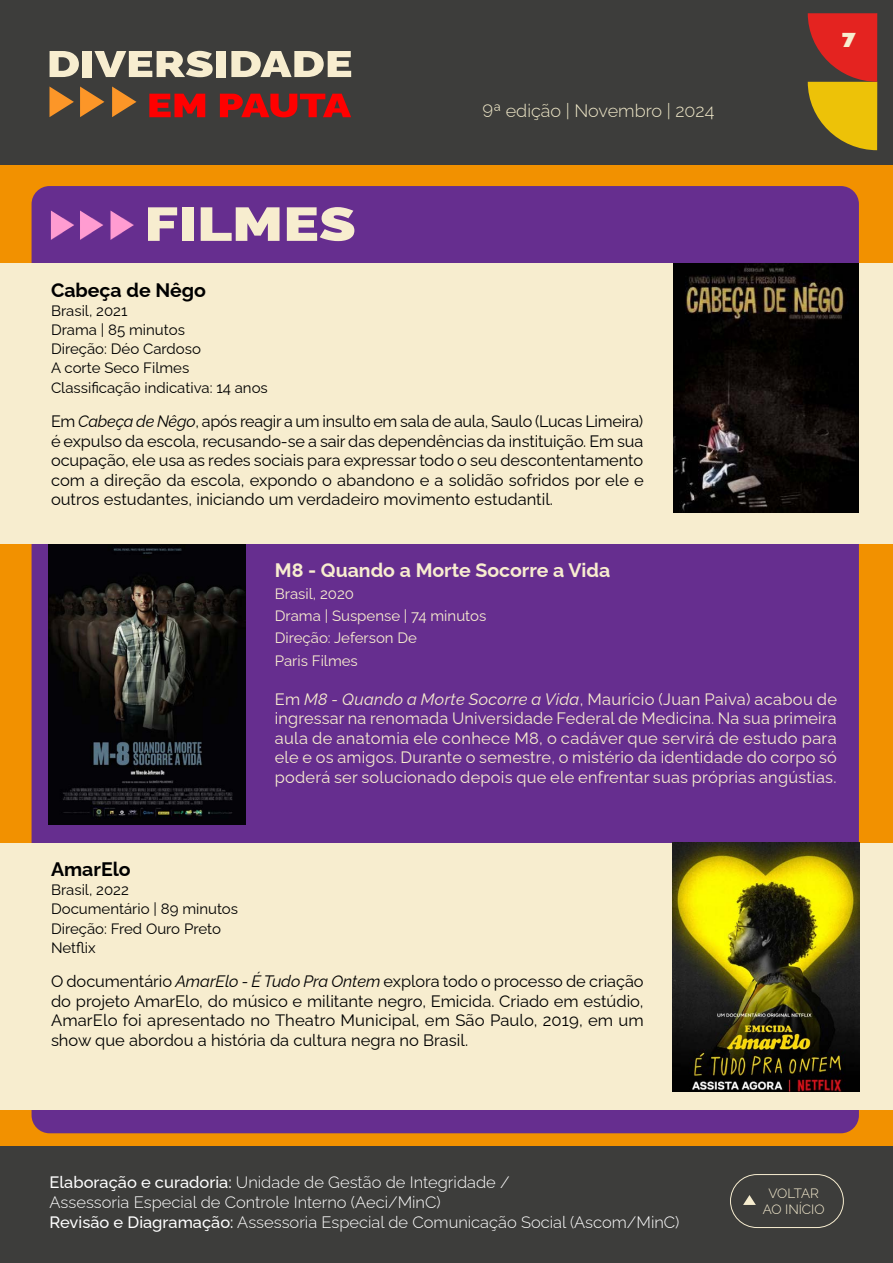
<style>
.page{position:relative;width:893px;height:1263px;background:#fff}
.page>*{position:absolute;margin:0;border:0;box-sizing:border-box;transform-origin:0 0}
.t1{font:800 21px "Noir Pro";color:#f7edcf}
.t2{font:700 19.5px "Raleway";color:#f8edcf}
.t3{font:700 19.5px "Raleway";color:#000}
.t4{font:300 18px "Raleway";color:#efe7c8}
.t5{font:16.5px/19.5px "Raleway";color:#000;text-align:justify}
.t6{font:16.5px/19.5px "Raleway";letter-spacing:.015em;color:#f8edcf;text-align:justify}
.t7{font:300 16.5px/19.8px "Raleway";color:#fff}
.t8{font:15px/19.2px "Raleway";color:#000}
.t9{font:15px/22.2px "Raleway";color:#f8edcf}
.t10{font:300 13.5px/16.2px "Raleway";color:#f7edd0;text-align:center}
.s1{font-style:italic}
.s2{font-weight:500}
</style>
<div class="page">
<div style="left:0;top:0;width:893px;height:168px;background:#3d3d3b"></div>
<svg style="left:808px;top:13px;width:69px;height:137px"></svg>
<svg style="left:50px;top:51px;width:29px;height:26px"></svg>
<div style="left:83px;top:51px;width:9px;height:26px;background:#f7edcf"></div>
<svg style="left:94px;top:51px;width:119px;height:26px"></svg>
<div style="left:217px;top:51px;width:9px;height:26px;background:#f7edcf"></div>
<svg style="left:231px;top:51px;width:120px;height:26px"></svg>
<svg style="left:112px;top:87px;width:24px;height:30px"></svg>
<svg style="left:80px;top:87px;width:24px;height:30px"></svg>
<svg style="left:50px;top:87px;width:24px;height:30px"></svg>
<svg style="left:149px;top:94px;width:56px;height:23px"></svg>
<svg style="left:220px;top:94px;width:131px;height:23px"></svg>
<div style="left:0;top:166px;width:893px;height:1097px;background:#f29100"></div>
<div style="left:32px;top:186px;width:827px;height:947px;background:#662e8f;border-radius:18px"></div>
<svg style="left:111px;top:211px;width:23px;height:29px"></svg>
<svg style="left:80px;top:211px;width:23px;height:29px"></svg>
<svg style="left:51px;top:211px;width:23px;height:29px"></svg>
<svg style="left:148px;top:207px;width:29px;height:34px"></svg>
<div style="left:182px;top:207px;width:11px;height:34px;background:#f7edcf"></div>
<svg style="left:201px;top:207px;width:79px;height:34px"></svg>
<svg style="left:287px;top:207px;width:67px;height:34px"></svg>
<div style="left:0;top:264px;width:893px;height:280px;background:#f7edcf"></div>
<div style="left:0;top:843px;width:893px;height:267px;background:#f7edcf"></div>
<img style="left:674px;top:264px;width:185px;height:249px">
<img style="left:673px;top:842px;width:187px;height:250px">
<img style="left:49px;top:544px;width:196px;height:280px">
<div style="left:0;top:1147px;width:893px;height:116px;background:#3d3d3b"></div>
<div style="left:730px;top:1174px;width:114px;height:54px;border:1px solid #f7edd0;border-radius:26px"></div>
<svg style="left:743px;top:1195px;width:13px;height:10px"></svg>
<p class="t4" style="left:483px;top:96px;width:233px">9ª edição | Novembro | 2024</p>
<p class="t3" style="left:51px;top:274px;width:156px">Cabeça de Nêgo</p>
<p class="t8" style="left:51px;top:299px;width:218px">Brasil, 2021<br>Drama | 85 minutos<br>Direção: Déo Cardoso<br>A corte Seco Filmes<br>Classificação indicativa: 14 anos</p>
<p class="t5" style="left:51px;top:410px;width:594px">Em <span class="s1">Cabeça de Nêgo</span>, após reagir a um insulto em sala de aula, Saulo (Lucas Limeira) é expulso da escola, recusando-se a sair das dependências da instituição. Em sua ocupação, ele usa as redes sociais para expressar todo o seu descontentamento com a direção da escola, expondo o abandono e a solidão sofridos por ele e outros estudantes, iniciando um verdadeiro movimento estudantil.</p>
<p class="t1" style="left:842px;top:22px;width:15px">7</p>
<p class="t2" style="left:275px;top:555px;width:337px">M8 - Quando a Morte Socorre a Vida</p>
<p class="t9" style="left:275px;top:581px;width:213px">Brasil, 2020<br>Drama | Suspense | 74 minutos<br>Direção: Jeferson De<br>Paris Filmes</p>
<p class="t6" style="left:275px;top:687px;width:564px">Em <span class="s1">M8 - Quando a Morte Socorre a Vida</span>, Maurício (Juan Paiva) acabou de ingressar na renomada Universidade Federal de Medicina. Na sua primeira aula de anatomia ele conhece M8, o cadáver que servirá de estudo para ele e os amigos. Durante o semestre, o mistério da identidade do corpo só poderá ser solucionado depois que ele enfrentar suas próprias angústias.</p>
<p class="t3" style="left:51px;top:854px;width:81px">AmarElo</p>
<p class="t8" style="left:51px;top:879px;width:189px">Brasil, 2022<br>Documentário | 89 minutos<br>Direção: Fred Ouro Preto<br>Netflix</p>
<p class="t5" style="left:51px;top:970px;width:594px">O documentário <span class="s1">AmarElo - É Tudo Pra Ontem</span> explora todo o processo de criação do projeto AmarElo, do músico e militante negro, Emicida. Criado em estúdio, AmarElo foi apresentado no Theatro Municipal, em São Paulo, 2019, em um show que abordou a história da cultura negra no Brasil.</p>
<p class="t7" style="left:50px;top:1171px;width:631px"><span class="s2">Elaboração e curadoria:</span> Unidade de Gestão de Integridade /<br>Assessoria Especial de Controle Interno (Aeci/MinC)<br><span class="s2">Revisão e Diagramação:</span> Assessoria Especial de Comunicação Social (Ascom/MinC)</p>
<p class="t10" style="left:763px;top:1183px;width:63px">VOLTAR<br>AO INÍCIO</p>
</div>
